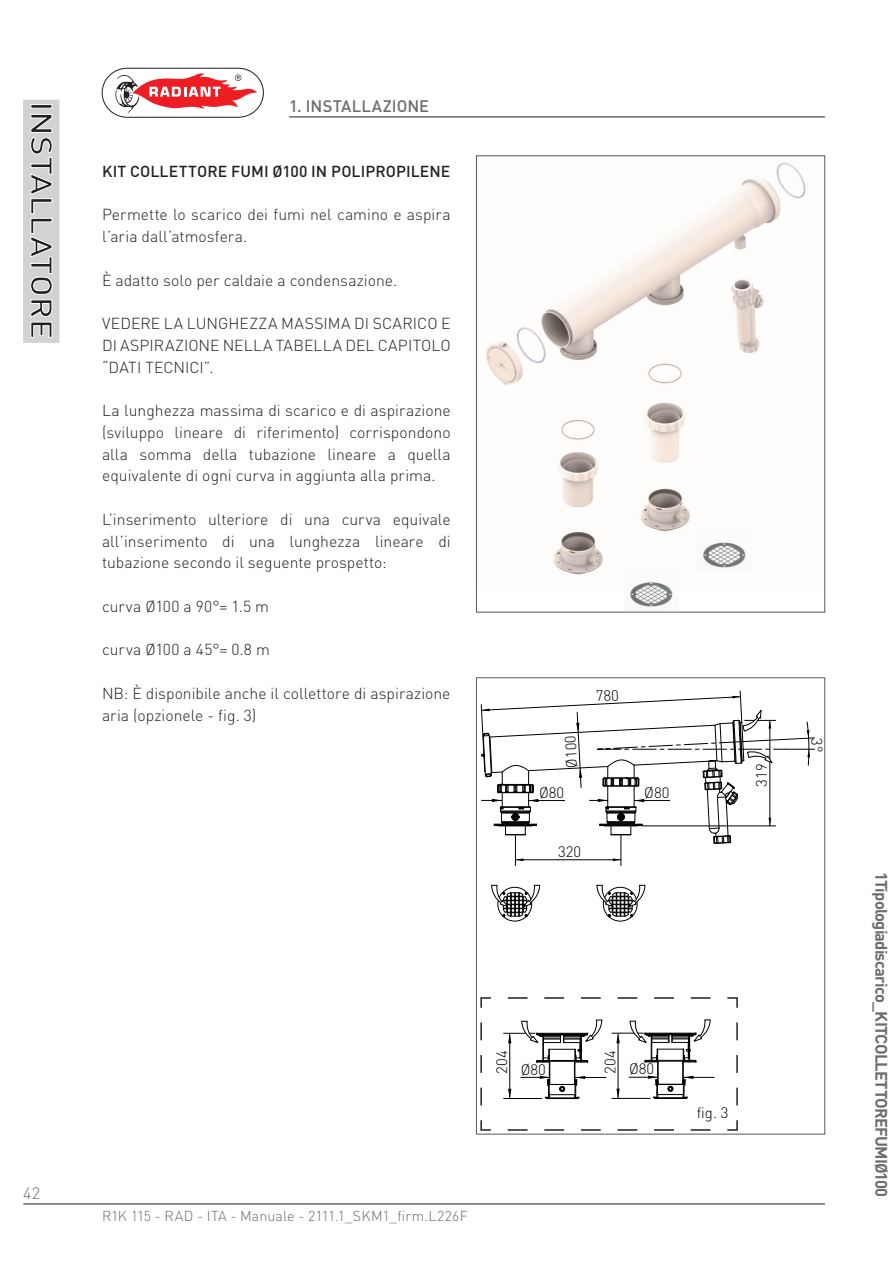
<style>
.page{position:relative;width:893px;height:1263px;background:#fff}
.page>*{position:absolute;margin:0;border:0;box-sizing:border-box;transform-origin:0 0}
.t1{font:700 16.5px "DIN";letter-spacing:-.05em;color:#6c6d70}
.t2{font:500 16.5px "DIN";letter-spacing:.005em;color:#6c6d70}
.t3{font:300 16.5px "DIN";color:#6c6d70}
.t4{font:300 15.75px/21.8px "DIN";color:#231f20;text-align:justify}
.t5{font:500 15.75px "DIN";letter-spacing:.005em;color:#231f20}
.t6{font:300 15px "DIN";color:#000001}
.t7{font:300 14.25px "DIN";letter-spacing:.005em;color:#6c6d70}
</style>
<div class="page">
<hr style="left:23px;top:1204px;width:802px;height:1px;background:#231f20">
<hr style="left:289px;top:117px;width:536px;height:1px;background:#231f20">
<svg style="left:102px;top:68px;width:162px;height:50px"></svg>
<div style="left:24px;top:100px;width:35px;height:242px;background:#d1d2d4"></div>
<div style="left:23px;top:100px;width:36px;height:243px;border:2px solid #d1d2d4"></div>
<svg style="left:30px;top:104px;width:22px;height:234px"></svg>
<img style="left:486px;top:162px;width:320px;height:413px">
<img style="left:697px;top:532px;width:54px;height:39px">
<img style="left:624px;top:571px;width:55px;height:36px">
<div style="left:476px;top:156px;width:349px;height:456px;border:1px solid #57585a"></div>
<hr style="left:503px;top:1098px;width:39px;height:1px;background:#000001">
<hr style="left:503px;top:1033px;width:32px;height:1px;background:#000001">
<hr style="left:509px;top:1034px;width:1px;height:64px;background:#000001">
<svg style="left:508px;top:1089px;width:3px;height:9px"></svg>
<svg style="left:508px;top:1033px;width:3px;height:10px"></svg>
<hr style="left:575px;top:1077px;width:31px;height:1px;background:#000001">
<svg style="left:521px;top:1020px;width:81px;height:80px"></svg>
<svg style="left:613px;top:858px;width:8px;height:2px"></svg>
<hr style="left:515px;top:835px;width:1px;height:31px;background:#000001">
<hr style="left:621px;top:835px;width:1px;height:31px;background:#000001">
<hr style="left:515px;top:860px;width:106px;height:1px;background:#000001">
<svg style="left:727px;top:1120px;width:11px;height:11px"></svg>
<svg style="left:507px;top:1129px;width:203px;height:2px"></svg>
<svg style="left:480px;top:1120px;width:11px;height:11px"></svg>
<svg style="left:480px;top:1022px;width:2px;height:83px"></svg>
<svg style="left:480px;top:997px;width:11px;height:11px"></svg>
<svg style="left:508px;top:997px;width:203px;height:2px"></svg>
<svg style="left:727px;top:997px;width:11px;height:11px"></svg>
<svg style="left:736px;top:1023px;width:2px;height:83px"></svg>
<hr style="left:612px;top:1098px;width:38px;height:1px;background:#000001">
<hr style="left:612px;top:1033px;width:31px;height:1px;background:#000001">
<hr style="left:618px;top:1034px;width:1px;height:64px;background:#000001">
<svg style="left:616px;top:1089px;width:4px;height:10px"></svg>
<svg style="left:616px;top:1033px;width:4px;height:10px"></svg>
<hr style="left:683px;top:1077px;width:31px;height:1px;background:#000001">
<svg style="left:629px;top:1019px;width:81px;height:80px"></svg>
<div style="left:498px;top:887px;width:34px;height:34px;border:1px solid #000001;border-radius:50%"></div>
<div style="left:603px;top:887px;width:34px;height:34px;border:1px solid #000001;border-radius:50%"></div>
<svg style="left:491px;top:885px;width:49px;height:32px"></svg>
<svg style="left:596px;top:885px;width:49px;height:32px"></svg>
<div style="left:476px;top:678px;width:349px;height:456px;border:1px solid #57585a"></div>
<svg style="left:481px;top:690px;width:334px;height:154px"></svg>
<p class="t2" style="left:289px;top:100px;width:142px">1. INSTALLAZIONE</p>
<p class="t5" style="left:102px;top:165px;width:350px">KIT COLLETTORE FUMI Ø100 IN POLIPROPILENE</p>
<p class="t4" style="left:102px;top:206px;width:350px">Permette lo scarico dei fumi nel camino e aspira l’aria dall’atmosfera.</p>
<p class="t4" style="left:102px;top:271px;width:297px">È adatto solo per caldaie a condensazione.</p>
<p class="t4" style="left:102px;top:314px;width:350px">VEDERE LA LUNGHEZZA MASSIMA DI SCARICO E DI ASPIRAZIONE NELLA TABELLA DEL CAPITOLO “DATI TECNICI”.</p>
<p class="t4" style="left:102px;top:401px;width:350px">La lunghezza massima di scarico e di aspirazione (sviluppo lineare di riferimento) corrispondono alla somma della tubazione lineare a quella equivalente di ogni curva in aggiunta alla prima.</p>
<p class="t4" style="left:102px;top:510px;width:350px">L’inserimento ulteriore di una curva equivale all’inserimento di una lunghezza lineare di tubazione secondo il seguente prospetto:</p>
<p class="t4" style="left:102px;top:597px;width:169px">curva Ø100 a 90°= 1.5 m</p>
<p class="t4" style="left:102px;top:641px;width:169px">curva Ø100 a 45°= 0.8 m</p>
<p class="t4" style="left:102px;top:684px;width:350px">NB: È disponibile anche il collettore di aspirazione aria (opzionele - fig. 3)</p>
<p class="t6" style="left:566px;top:769px;width:34px;rotate:-93deg">Ø100</p>
<p class="t6" style="left:539px;top:787px;width:27px">Ø80</p>
<p class="t6" style="left:644px;top:787px;width:27px">Ø80</p>
<p class="t6" style="left:558px;top:846px;width:25px">320</p>
<p class="t6" style="left:756px;top:787px;width:25px;rotate:-90deg">319</p>
<p class="t3" style="left:23px;top:1187px;width:19px">42</p>
<p class="t6" style="left:496px;top:1074px;width:25px;rotate:-90deg">204</p>
<p class="t6" style="left:521px;top:1064px;width:27px">Ø80</p>
<p class="t7" style="left:102px;top:1211px;width:367px">R1K 115 - RAD - ITA - Manuale - 2111.1_SKM1_firm.L226F</p>
<p class="t6" style="left:605px;top:1074px;width:25px;rotate:-90deg">204</p>
<p class="t6" style="left:629px;top:1064px;width:27px">Ø80</p>
<p class="t6" style="left:697px;top:1108px;width:33px">fig. 3</p>
<p class="t1" style="left:887px;top:872px;width:327px;rotate:90deg">1 Tipologia di scarico_KIT COLLETTORE FUMI Ø100</p>
</div>
